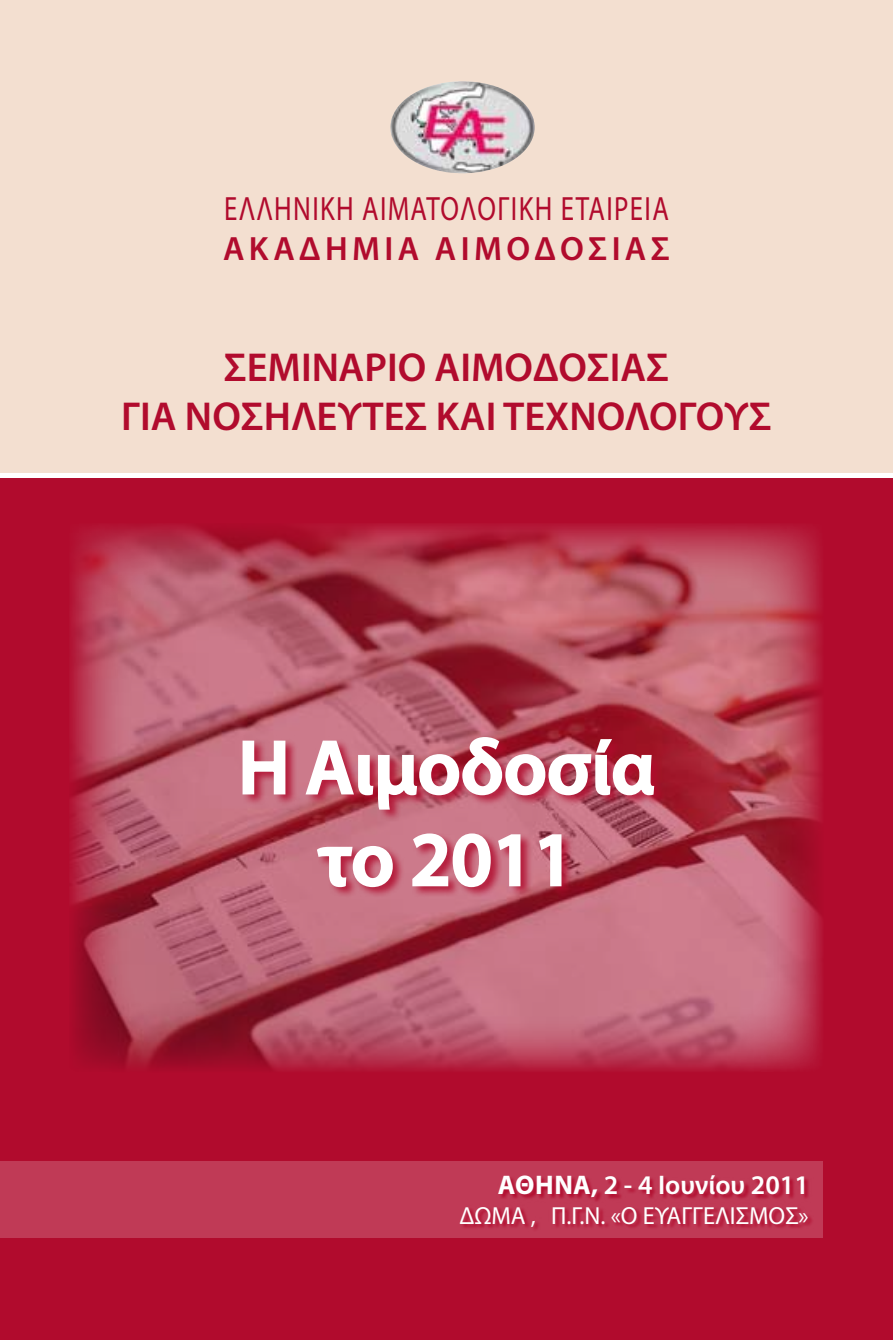
<style>
.page{position:relative;width:893px;height:1340px;background:#fff}
.page>*{position:absolute;margin:0;border:0;box-sizing:border-box;transform-origin:0 0}
.t1{font:600 76.5px/91.8px "Myriad Pro";color:#fff;text-align:center}
.t2{font:600 40.5px/48.6px "Myriad Pro";color:#b10b2d;text-align:center}
.t3{font:33.75px "Myriad Pro";letter-spacing:.05em;color:#b10b2d;scale:.8 1}
.t4{font:600 33.75px "Myriad Pro";letter-spacing:.13em;color:#b10b2d}
.t5{font:600 27px "Myriad Pro";color:#fff}
.t6{font:24.75px "Myriad Pro";color:#fff}
.s1{font-weight:700}
</style>
<div class="page">
<div style="left:0;top:478px;width:893px;height:861px;background:#b10b2d"></div>
<img style="left:71px;top:524px;width:751px;height:546px">
<div style="left:0;top:0;width:893px;height:472px;background:#f3dfd0"></div>
<div style="left:242px;top:735px;width:425px;height:163px;background:#b10b2d;opacity:.85"></div>
<svg style="left:241px;top:739px;width:46px;height:56px"></svg>
<svg style="left:304px;top:736px;width:351px;height:74px"></svg>
<svg style="left:316px;top:844px;width:78px;height:44px"></svg>
<svg style="left:410px;top:832px;width:112px;height:56px"></svg>
<svg style="left:538px;top:833px;width:25px;height:54px"></svg>
<div style="left:0;top:1161px;width:823px;height:76px;background:#c03a56"></div>
<div style="left:461px;top:1176px;width:352px;height:56px;background:#b10b2d;opacity:.98"></div>
<img style="left:390px;top:81px;width:74px;height:63px">
<p class="t3" style="left:224px;top:188px;width:558px">ΕΛΛΗΝΙΚΗ ΑΙΜΑΤΟΛΟΓΙΚΗ ΕΤΑΙΡΕΙΑ</p>
<p class="t4" style="left:223px;top:227px;width:448px">ΑΚΑΔΗΜΙΑ ΑΙΜΟΔΟΣΙΑΣ</p>
<p class="t2" style="left:121px;top:342px;width:652px">ΣΕΜΙΝΑΡΙΟ ΑΙΜΟΔΟΣΙΑΣ<br>ΓΙΑ ΝΟΣΗΛΕΥΤΕΣ ΚΑΙ ΤΕΧΝΟΛΟΓΟΥΣ</p>
<p class="t1" style="left:238px;top:719px;width:418px">Η Αιμοδοσία το 2011</p>
<p class="t5" style="left:498px;top:1168px;width:313px"><span class="s1">Αθηνα,</span> 2 - 4 Ιουνίου 2011</p>
<p class="t6" style="left:459px;top:1200px;width:351px">ΔΩΜΑ , Π.Γ.Ν. «Ο ΕΥΑΓΓΕΛΙΣΜΟΣ»</p>
</div>
